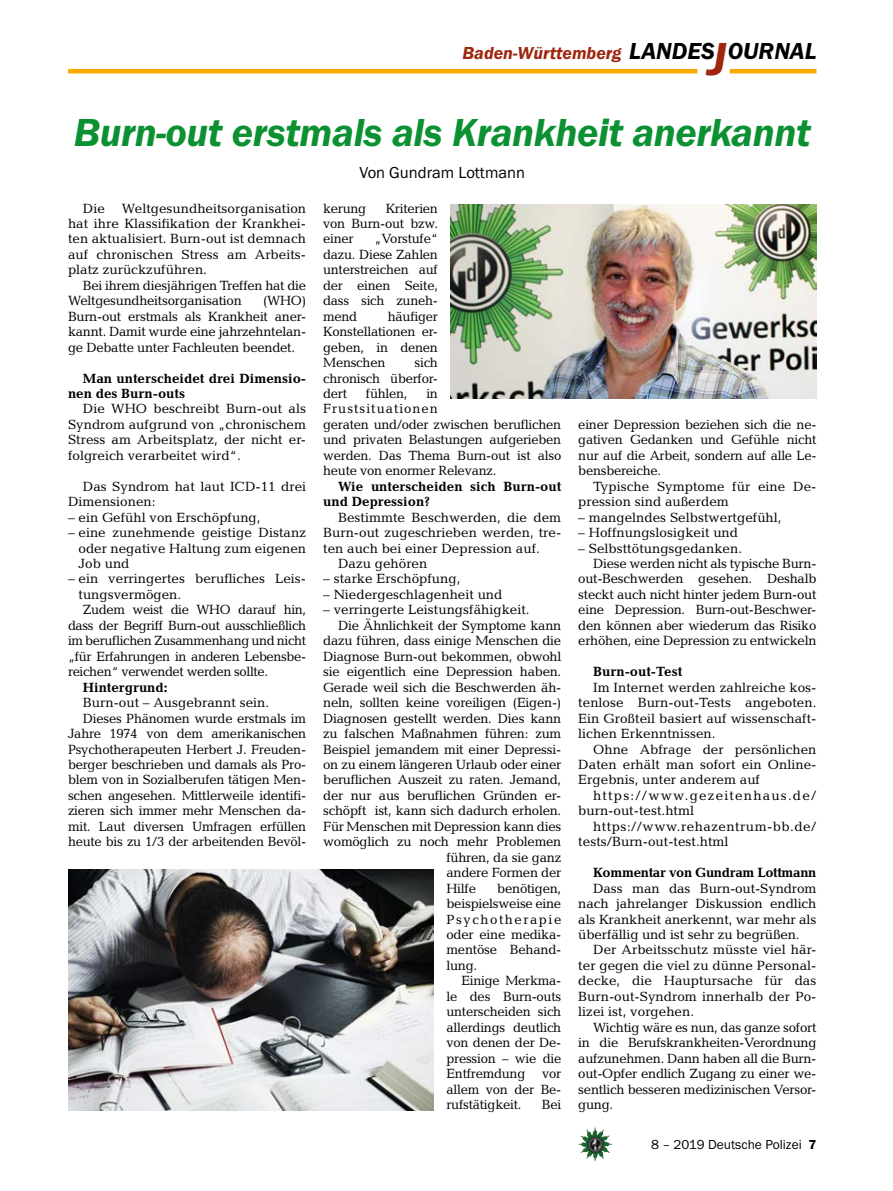
<style>
.page{position:relative;width:893px;height:1191px;background:#fff}
.page>*{position:absolute;margin:0;border:0;box-sizing:border-box;transform-origin:0 0}
._04__HEADLINE_1spalt{font:italic 600 40.5px "Franklin Gothic Itc T";letter-spacing:-.01em;color:#0c9132}
.t1{font:italic 600 24px "Franklin Gothic Itc T";color:#000}
.t2{font:italic 600 18px "Franklin Gothic Itc T";color:#9e260f}
._07__AUTORENZEILE{font:16.5px "Franklin Gothic Itc T";color:#000}
._09__GRUNDTEXT___Blo{font:13.5px/15.5px "Candida";letter-spacing:-.02em;color:#000;text-align:justify}
._09__GRUNDTEXT___Blo-2{font:13.5px/15.5px "Candida";color:#000}
._09__GRUNDTEXT___Blo-3{font:700 13.5px/15.5px "Candida";color:#000}
._09__GRUNDTEXT___Blo-4{font:13.5px/15.5px "Candida";letter-spacing:.035em;color:#000}
._09__GRUNDTEXT___Blo-5{font:13.5px/15.5px "Candida";letter-spacing:.085em;color:#000}
._09__GRUNDTEXT___Blo-6{font:700 13.5px "Candida";letter-spacing:-.02em;color:#000}
.t3{font:13.5px "Franklin Gothic Itc T";color:#000}
.s1{font-size:48px;color:#9e260f}
.s2{font-weight:600}
</style>
<div class="page">
<img style="left:578px;top:1127px;width:17px;height:25px">
<hr style="left:730px;top:69px;width:86px;height:4px;background:#f9a900">
<hr style="left:68px;top:69px;width:629px;height:4px;background:#f9a900">
<img style="left:68px;top:869px;width:366px;height:241px">
<img style="left:451px;top:205px;width:365px;height:193px">
<p class="t2" style="left:462px;top:42px;width:160px">Baden-Württemberg</p>
<p class="t1" style="left:629px;top:37px;width:189px">LANDES<span class="s1">J</span>OURNAL</p>
<p class="_04__HEADLINE_1spalt" style="left:74px;top:109px;width:738px">Burn-out erstmals als Krankheit anerkannt</p>
<p class="_07__AUTORENZEILE" style="left:359px;top:163px;width:167px">Von Gundram Lottmann</p>
<p class="_09__GRUNDTEXT___Blo" style="left:83px;top:200px;width:24px">Die</p>
<p class="_09__GRUNDTEXT___Blo" style="left:68px;top:200px;width:240px;text-indent:54px">Weltgesundheitsorganisation hat ihre Klassifikation der Krankhei&shy;ten aktualisiert. Burn-out ist demnach auf chronischen Stress am Arbeits&shy;platz zurückzuführen.</p>
<p class="_09__GRUNDTEXT___Blo" style="left:68px;top:277px;width:240px;text-indent:15px">Bei ihrem diesjährigen Treffen hat die<br>Weltgesundheitsorganisation</p>
<p class="_09__GRUNDTEXT___Blo" style="left:323px;top:200px;width:45px">kerung</p>
<p class="_09__GRUNDTEXT___Blo" style="left:323px;top:200px;width:116px;text-indent:63px">Kriterien von Burn-out bzw. einer</p>
<p class="_09__GRUNDTEXT___Blo" style="left:323px;top:231px;width:116px;text-indent:51px">„Vorstufe“ dazu. Diese Zahlen unterstreichen auf der einen Seite, dass sich zuneh&shy;mend</p>
<p class="_09__GRUNDTEXT___Blo" style="left:68px;top:293px;width:240px;text-indent:195px">(WHO)<br>Burn-out erstmals als Krankheit aner&shy;kannt. Damit wurde eine jahrzehntelan&shy;ge Debatte unter Fachleuten beendet.</p>
<p class="_09__GRUNDTEXT___Blo-3" style="left:68px;top:370px;width:240px;text-indent:15px">Man unterscheidet drei Dimensio&shy;nen des Burn-outs</p>
<p class="_09__GRUNDTEXT___Blo" style="left:68px;top:401px;width:240px;text-indent:15px">Die WHO beschreibt Burn-out als Syndrom aufgrund von „chronischem Stress am Arbeitsplatz, der nicht er&shy;folgreich verarbeitet wird“.</p>
<p class="_09__GRUNDTEXT___Blo-2" style="left:68px;top:478px;width:240px;text-indent:15px">Das Syndrom hat laut ICD-11 drei<br>Dimensionen:</p>
<p class="_09__GRUNDTEXT___Blo-2" style="left:68px;top:509px;width:194px">– ein Gefühl von Erschöpfung,</p>
<p class="_09__GRUNDTEXT___Blo" style="left:79px;top:525px;width:229px;text-indent:-11px">– eine zunehmende geistige Distanz oder negative Haltung zum eigenen Job und</p>
<p class="_09__GRUNDTEXT___Blo-2" style="left:79px;top:571px;width:229px;text-indent:-11px">– ein verringertes berufliches Leis&shy;tungsvermögen.</p>
<p class="_09__GRUNDTEXT___Blo" style="left:68px;top:602px;width:240px;text-indent:15px">Zudem weist die WHO darauf hin, dass der Begriff Burn-out ausschließlich im beruflichen Zusammenhang und nicht „für Erfahrungen in anderen Lebensbe&shy;reichen“ verwendet werden sollte.</p>
<p class="_09__GRUNDTEXT___Blo-3" style="left:83px;top:679px;width:86px">Hintergrund:</p>
<p class="_09__GRUNDTEXT___Blo-2" style="left:83px;top:695px;width:188px">Burn-out – Ausgebrannt sein.</p>
<p class="_09__GRUNDTEXT___Blo" style="left:68px;top:710px;width:240px;text-indent:15px">Dieses Phänomen wurde erstmals im Jahre 1974 von dem amerikanischen Psychotherapeuten Herbert J. Freuden&shy;berger beschrieben und damals als Pro&shy;blem von in Sozialberufen tätigen Men&shy;schen angesehen. Mittlerweile identifi&shy;zieren sich immer mehr Menschen da&shy;mit. Laut diversen Umfragen erfüllen heute bis zu 1/3 der arbeitenden Bevöl-</p>
<p class="_09__GRUNDTEXT___Blo" style="left:323px;top:308px;width:116px;text-indent:65px">häufiger Konstellationen er&shy;geben, in denen Menschen</p>
<p class="_09__GRUNDTEXT___Blo" style="left:323px;top:355px;width:116px;text-indent:91px">sich chronisch überfor&shy;dert</p>
<p class="_09__GRUNDTEXT___Blo" style="left:366px;top:386px;width:43px">fühlen,</p>
<p class="_09__GRUNDTEXT___Blo" style="left:323px;top:386px;width:240px;text-align:left;text-indent:103px">in<br>Frustsituationen<br>geraten und/oder zwischen beruflichen und privaten Belastungen aufgerieben werden. Das Thema Burn-out ist also heute von enormer Relevanz.</p>
<p class="_09__GRUNDTEXT___Blo-3" style="left:323px;top:478px;width:240px;text-indent:15px">Wie unterscheiden sich Burn-out und Depression?</p>
<p class="_09__GRUNDTEXT___Blo" style="left:323px;top:509px;width:240px;text-indent:15px">Bestimmte Beschwerden, die dem Burn-out zugeschrieben werden, tre&shy;ten auch bei einer Depression auf.</p>
<p class="_09__GRUNDTEXT___Blo-2" style="left:338px;top:556px;width:91px">Dazu gehören</p>
<p class="_09__GRUNDTEXT___Blo-2" style="left:323px;top:571px;width:139px">– starke Erschöpfung,</p>
<p class="_09__GRUNDTEXT___Blo-2" style="left:323px;top:586px;width:181px">– Niedergeschlagenheit und</p>
<p class="_09__GRUNDTEXT___Blo-2" style="left:323px;top:602px;width:208px">– verringerte Leistungsfähigkeit.</p>
<p class="_09__GRUNDTEXT___Blo" style="left:338px;top:617px;width:225px">Die Ähnlichkeit der Symptome kann</p>
<p class="_09__GRUNDTEXT___Blo" style="left:323px;top:633px;width:240px">dazu führen, dass einige Menschen die</p>
<p class="_09__GRUNDTEXT___Blo" style="left:323px;top:648px;width:240px">Diagnose Burn-out bekommen, obwohl</p>
<p class="_09__GRUNDTEXT___Blo" style="left:323px;top:664px;width:240px">sie eigentlich eine Depression haben.</p>
<p class="_09__GRUNDTEXT___Blo" style="left:323px;top:679px;width:240px">Gerade weil sich die Beschwerden äh-</p>
<p class="_09__GRUNDTEXT___Blo" style="left:323px;top:695px;width:240px">neln, sollten keine voreiligen (Eigen-)</p>
<p class="_09__GRUNDTEXT___Blo" style="left:323px;top:710px;width:240px">Diagnosen gestellt werden. Dies kann</p>
<p class="_09__GRUNDTEXT___Blo" style="left:323px;top:725px;width:240px">zu falschen Maßnahmen führen: zum</p>
<p class="_09__GRUNDTEXT___Blo" style="left:323px;top:741px;width:240px">Beispiel jemandem mit einer Depressi-</p>
<p class="_09__GRUNDTEXT___Blo" style="left:323px;top:756px;width:240px">on zu einem längeren Urlaub oder einer</p>
<p class="_09__GRUNDTEXT___Blo" style="left:323px;top:772px;width:240px">beruflichen Auszeit zu raten. Jemand,</p>
<p class="_09__GRUNDTEXT___Blo" style="left:323px;top:787px;width:240px">der nur aus beruflichen Gründen er-</p>
<p class="_09__GRUNDTEXT___Blo" style="left:323px;top:803px;width:240px">schöpft ist, kann sich dadurch erholen.</p>
<p class="_09__GRUNDTEXT___Blo" style="left:323px;top:818px;width:240px">Für Menschen mit Depression kann dies</p>
<p class="_09__GRUNDTEXT___Blo" style="left:323px;top:834px;width:240px">womöglich zu noch mehr Problemen</p>
<p class="_09__GRUNDTEXT___Blo" style="left:446px;top:849px;width:116px">führen, da sie ganz</p>
<p class="_09__GRUNDTEXT___Blo" style="left:446px;top:865px;width:116px">andere Formen der</p>
<p class="_09__GRUNDTEXT___Blo" style="left:446px;top:880px;width:31px">Hilfe</p>
<p class="_09__GRUNDTEXT___Blo" style="left:578px;top:416px;width:240px">einer Depression beziehen sich die ne&shy;gativen Gedanken und Gefühle nicht nur auf die Arbeit, sondern auf alle Le&shy;bensbereiche.</p>
<p class="_09__GRUNDTEXT___Blo-2" style="left:578px;top:478px;width:240px;text-indent:15px">Typische Symptome für eine De&shy;pression sind außerdem</p>
<p class="_09__GRUNDTEXT___Blo-2" style="left:578px;top:509px;width:205px">– mangelndes Selbstwertgefühl,</p>
<p class="_09__GRUNDTEXT___Blo-2" style="left:578px;top:525px;width:161px">– Hoffnungslosigkeit und</p>
<p class="_09__GRUNDTEXT___Blo-2" style="left:578px;top:540px;width:165px">– Selbsttötungsgedanken.</p>
<p class="_09__GRUNDTEXT___Blo" style="left:578px;top:556px;width:240px;text-indent:15px">Diese werden nicht als typische Burn&shy;out-Beschwerden gesehen. Deshalb steckt auch nicht hinter jedem Burn-out eine Depression. Burn-out-Beschwer&shy;den können aber wiederum das Risiko erhöhen, eine Depression zu entwickeln</p>
<p class="_09__GRUNDTEXT___Blo-3" style="left:593px;top:664px;width:91px">Burn-out-Test</p>
<p class="_09__GRUNDTEXT___Blo" style="left:578px;top:679px;width:240px;text-indent:15px">Im Internet werden zahlreiche kos&shy;tenlose Burn-out-Tests angeboten.<br>Ein Großteil basiert auf wissenschaft&shy;lichen Erkenntnissen.</p>
<p class="_09__GRUNDTEXT___Blo" style="left:578px;top:741px;width:240px;text-indent:15px">Ohne Abfrage der persönlichen Daten erhält man sofort ein Online-Ergebnis, unter anderem auf</p>
<p class="_09__GRUNDTEXT___Blo-5" style="left:578px;top:787px;width:239px;text-indent:15px">https://www.gezeitenhaus.de/ burn-out-test.html</p>
<p class="_09__GRUNDTEXT___Blo-4" style="left:578px;top:818px;width:240px;text-indent:15px">https://www.rehazentrum-bb.de/ tests/Burn-out-test.html</p>
<p class="_09__GRUNDTEXT___Blo-6" style="left:593px;top:865px;width:225px">Kommentar von Gundram Lottmann</p>
<p class="_09__GRUNDTEXT___Blo" style="left:578px;top:880px;width:240px;text-indent:15px">Dass man das Burn-out-Syndrom nach jahrelanger Diskussion endlich als Krankheit anerkennt, war mehr als überfällig und ist sehr zu begrüßen.</p>
<p class="_09__GRUNDTEXT___Blo" style="left:578px;top:942px;width:240px;text-indent:15px">Der Arbeitsschutz müsste viel här&shy;ter gegen die viel zu dünne Personal&shy;decke, die Hauptursache für das Burn-out-Syndrom innerhalb der Po&shy;lizei ist, vorgehen.</p>
<p class="_09__GRUNDTEXT___Blo" style="left:578px;top:1019px;width:240px;text-indent:15px">Wichtig wäre es nun, das ganze sofort in die Berufskrankheiten-Verordnung aufzunehmen. Dann haben all die Burn&shy;out-Opfer endlich Zugang zu einer we&shy;sentlich besseren medizinischen Versor&shy;gung.</p>
<p class="_09__GRUNDTEXT___Blo" style="left:446px;top:880px;width:116px;text-indent:51px">benötigen, beispielsweise eine Psychotherapie oder eine medika&shy;mentöse Behand&shy;lung.</p>
<p class="_09__GRUNDTEXT___Blo" style="left:446px;top:973px;width:116px;text-indent:15px">Einige Merkma&shy;le des Burn-outs unterscheiden sich allerdings deutlich von denen der De&shy;pression – wie die Entfremdung vor allem von der Be&shy;rufstätigkeit.</p>
<p class="_09__GRUNDTEXT___Blo" style="left:542px;top:1096px;width:21px">Bei</p>
<p class="t3" style="left:651px;top:1136px;width:167px">8 – 2019 Deutsche Polizei <span class="s2">7</span></p>
</div>
